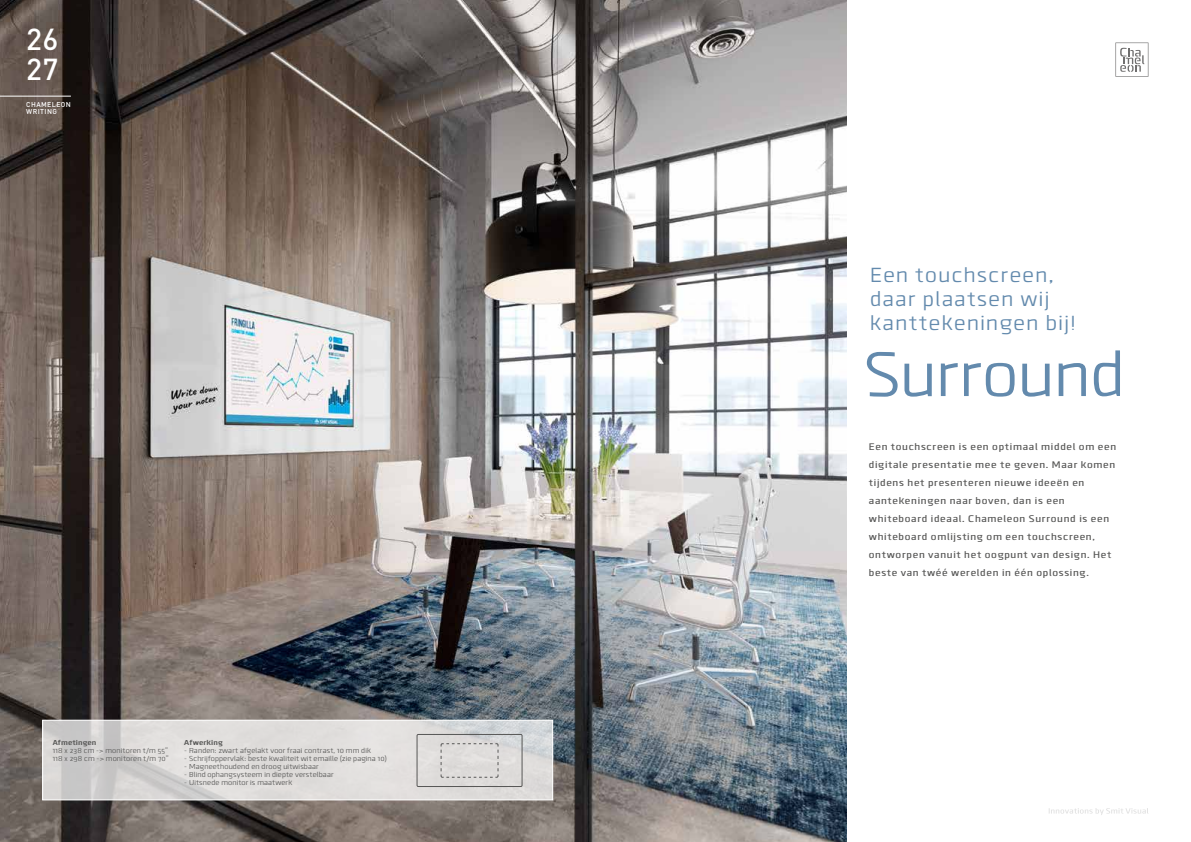
<style>
.page{position:relative;width:1191px;height:842px;background:#fff}
.page>*{position:absolute;margin:0;border:0;box-sizing:border-box;transform-origin:0 0}
.t1{font:300 65px "Clio XS Light";letter-spacing:-.02em;color:#638aad}
.t2{font:500 30px/30px "DIN Pro";color:#fff}
.t3{font:300 21.3px/24.4px "Clio XS Light";letter-spacing:.05em;color:#638aad}
.t4{font:500 10px/18px "Clio XS Medium";letter-spacing:.05em;color:#575756}
.t5{font:300 7.5px/8px "Clio XS Light";color:#575756}
.t6{font:700 7.5px "Clio XS Bold";color:#575756}
.t7{font:500 7px/7px "DIN Pro";letter-spacing:.06em;color:#fff}
</style>
<div class="page">
<img style="left:0;top:0;width:846px;height:842px">
<svg style="left:43px;top:720px;width:510px;height:80px;fill:#dfdddb"></svg>
<div style="left:417px;top:734px;width:105px;height:53px;border:1px solid #575756"></div>
<svg style="left:440px;top:743px;width:59px;height:35px"></svg>
<hr style="left:0;top:96px;width:71px;height:1px;background:#fff">
<svg style="left:1049px;top:808px;width:99px;height:7px"></svg>
<svg style="left:1115px;top:43px;width:33px;height:34px"></svg>
<h2 class="t2" style="left:26px;top:21px;width:34px">26<br>27</h2>
<p class="t7" style="left:26px;top:101px;width:46px">CHAMELEON<br>WRITING</p>
<p class="t6" style="left:53px;top:738px;width:45px">Afmetingen</p>
<p class="t5" style="left:53px;top:746px;width:118px">118 x 238 cm -&gt; monitoren t/m 55”<br>118 x 298 cm -&gt; monitoren t/m 70”</p>
<p class="t6" style="left:184px;top:738px;width:40px">Afwerking</p>
<p class="t5" style="left:184px;top:746px;width:188px">- Randen: zwart afgelakt voor fraai contrast, 10 mm dik</p>
<p class="t5" style="left:184px;top:754px;width:204px">- Schrijfoppervlak: beste kwaliteit wit emaille (zie pagina 10)</p>
<p class="t5" style="left:184px;top:762px;width:136px">- Magneethoudend en droog uitwisbaar</p>
<p class="t5" style="left:184px;top:770px;width:151px">- Blind ophangsysteem in diepte verstelbaar</p>
<p class="t5" style="left:184px;top:778px;width:110px">- Uitsnede monitor is maatwerk</p>
<h3 class="t3" style="left:870px;top:262px;width:207px">Een touchscreen, daar plaatsen wij kanttekeningen bij!</h3>
<h1 class="t1" style="left:864px;top:337px;width:263px">Surround</h1>
<p class="t4" style="left:869px;top:438px;width:249px">Een touchscreen is een optimaal middel om een digitale presentatie mee te geven. Maar komen tijdens het presenteren nieuwe ideeën en aantekeningen naar boven, dan is een whiteboard ideaal. Chameleon Surround is een whiteboard omlijsting om een touchscreen, ontworpen vanuit het oogpunt van design. Het beste van twéé werelden in één oplossing.</p>
</div>
